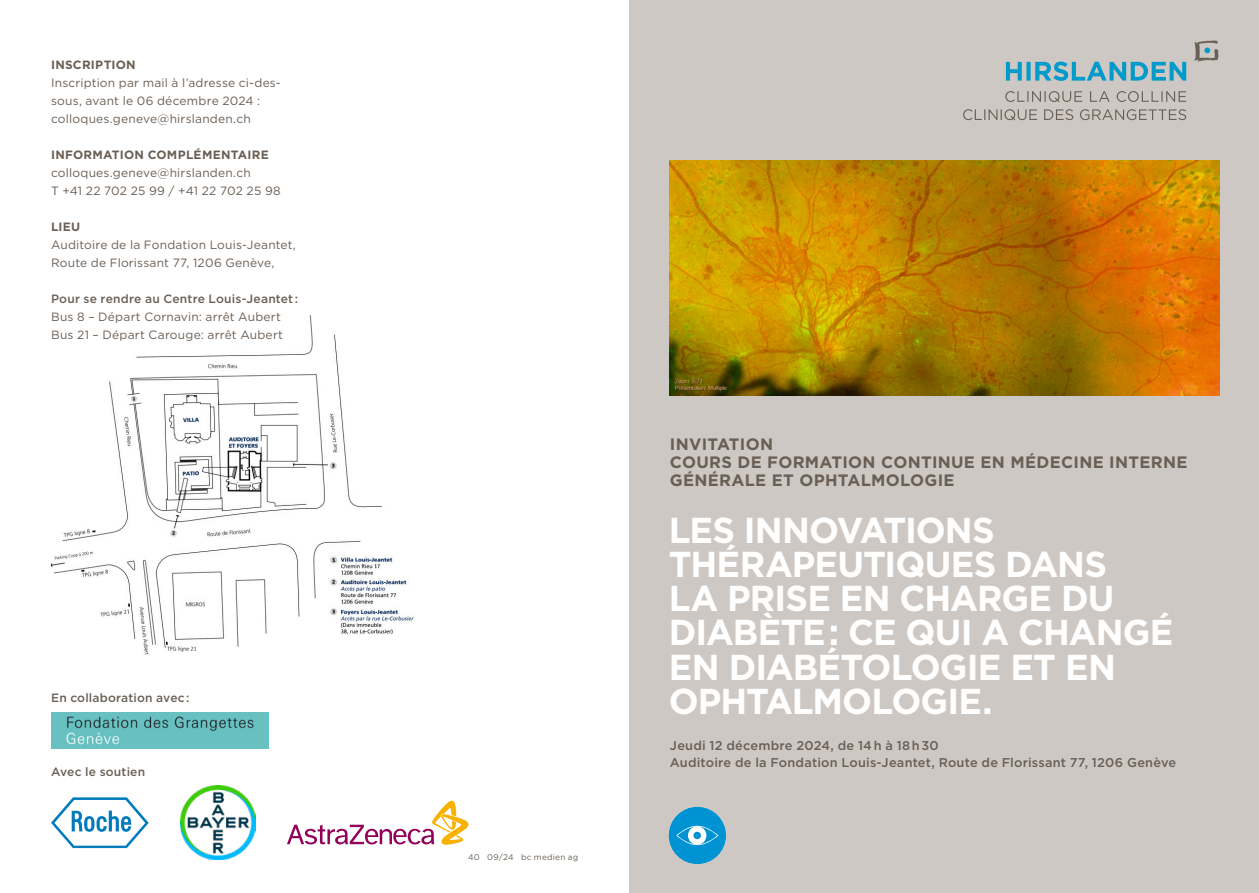
<style>
.page{position:relative;width:1259px;height:893px;background:#fff}
.page>*{position:absolute;margin:0;border:0;box-sizing:border-box;transform-origin:0 0}
.t1{font:700 36px/34.2px "Gotham";letter-spacing:-.025em;color:#fff}
.t2{font:700 16.5px/18px "Gotham";letter-spacing:.02em;color:#6a5f55}
.t3{font:500 12.75px/16.5px "Gotham";letter-spacing:.015em;color:#6a5f55}
.t4{font:12px/18px "Gotham";letter-spacing:.015em;color:#6a5f55}
.t5{font:500 12px "Gotham";letter-spacing:.015em;color:#6a5f55}
.t6{font:700 12px "Gotham";letter-spacing:.025em;color:#6a5f55}
.t7{font:8.25px "Gotham";letter-spacing:.03em;color:#6a5f55}
</style>
<div class="page">
<img style="left:50px;top:316px;width:364px;height:339px">
<div style="left:629px;top:0;width:630px;height:893px;background:#cec8c4"></div>
<div style="left:669px;top:807px;width:57px;height:57px;background:#0093d3;border-radius:50%"></div>
<svg style="left:676px;top:826px;width:42px;height:19px"></svg>
<svg style="left:1194px;top:40px;width:24px;height:22px"></svg>
<svg style="left:1006px;top:62px;width:180px;height:19px"></svg>
<svg style="left:1005px;top:91px;width:181px;height:11px"></svg>
<svg style="left:963px;top:109px;width:223px;height:11px"></svg>
<img style="left:670px;top:161px;width:549px;height:234px">
<img style="left:51px;top:713px;width:218px;height:35px">
<svg style="left:51px;top:797px;width:98px;height:51px"></svg>
<img style="left:181px;top:785px;width:74px;height:75px">
<svg style="left:287px;top:801px;width:181px;height:44px"></svg>
<p class="t6" style="left:51px;top:57px;width:86px">INSCRIPTION</p>
<p class="t4" style="left:51px;top:73px;width:231px">Inscription par mail à l’adresse ci-des&shy;sous, avant le 06 décembre 2024 : colloques.geneve@hirslanden.ch</p>
<p class="t6" style="left:51px;top:147px;width:219px">INFORMATION COMPLÉMENTAIRE</p>
<p class="t4" style="left:51px;top:163px;width:231px">colloques.geneve@hirslanden.ch<br>T +41 22 702 25 99 / +41 22 702 25 98</p>
<p class="t6" style="left:51px;top:219px;width:31px">LIEU</p>
<p class="t4" style="left:51px;top:235px;width:246px">Auditoire de la Fondation Louis-Jeantet,<br>Route de Florissant 77, 1206 Genève,</p>
<p class="t5" style="left:51px;top:291px;width:249px">Pour se rendre au Centre Louis-Jeantet :</p>
<p class="t4" style="left:51px;top:307px;width:234px">Bus 8 – Départ Cornavin: arrêt Aubert<br>Bus 21 – Départ Carouge: arrêt Aubert</p>
<p class="t5" style="left:51px;top:690px;width:140px">En collaboration avec :</p>
<p class="t5" style="left:51px;top:763px;width:96px">Avec le soutien</p>
<p class="t7" style="left:468px;top:852px;width:112px">40 09/24 bc medien ag</p>
<h2 class="t2" style="left:670px;top:435px;width:519px">INVITATION<br>COURS DE FORMATION CONTINUE EN MÉDECINE INTERNE<br>GÉNÉRALE ET OPHTALMOLOGIE</h2>
<h1 class="t1" style="left:669px;top:513px;width:506px">LES INNOVATIONS<br>THÉRAPEUTIQUES DANS<br>LA PRISE EN CHARGE DU<br>DIABÈTE : CE QUI A CHANGÉ<br>EN DIABÉTOLOGIE ET EN<br>OPHTALMOLOGIE.</h1>
<p class="t3" style="left:670px;top:737px;width:508px">Jeudi 12 décembre 2024, de 14 h à 18 h 30<br>Auditoire de la Fondation Louis-Jeantet, Route de Florissant 77, 1206 Genève</p>
</div>
